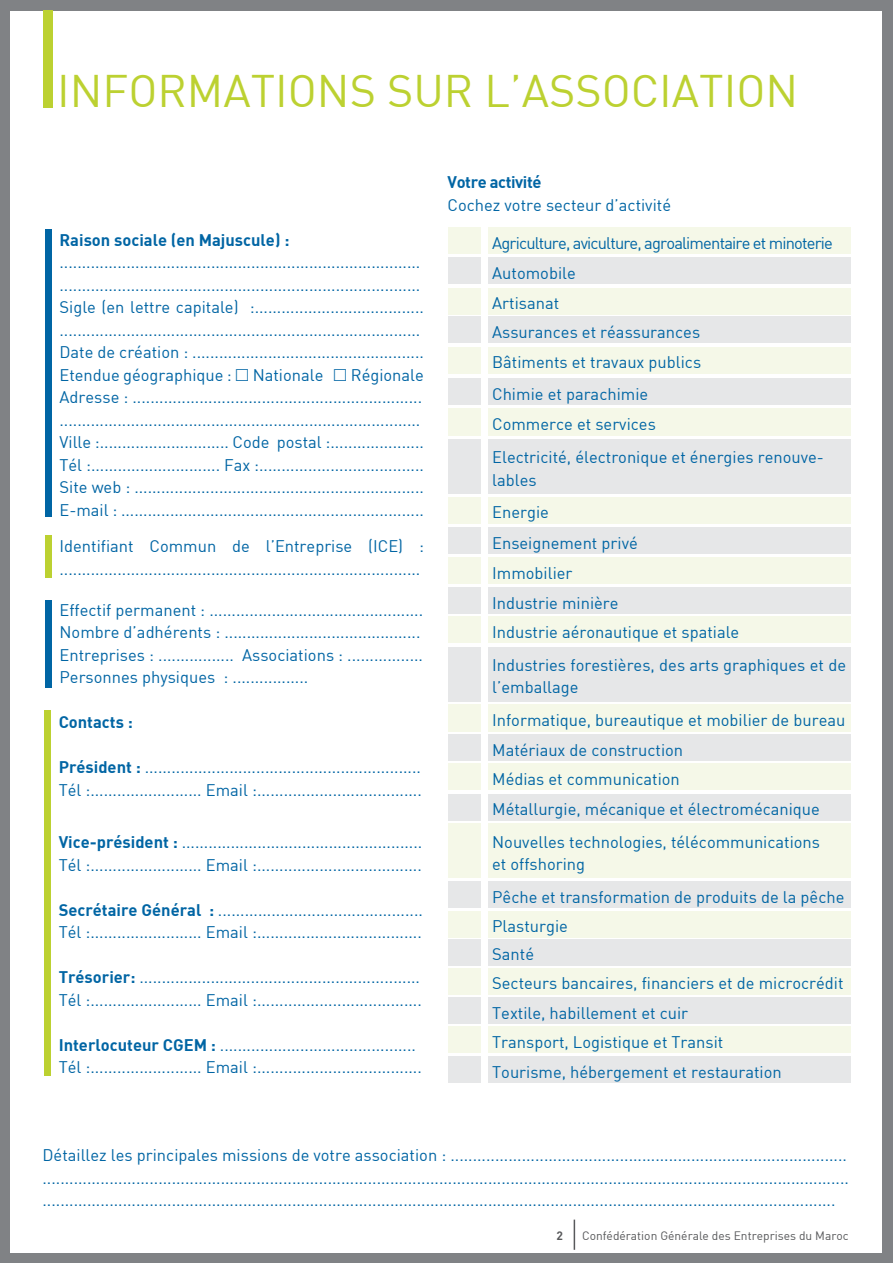
<style>
.page{position:relative;width:893px;height:1263px;background:#808285}
.page>*{position:absolute;margin:0;border:0;box-sizing:border-box;transform-origin:0 0}
.t1{font:44.7px "DIN";color:#bcd131}
.t2{font:16.5px/22.5px "DIN";color:#0065a4}
.t3{font:16.5px "DIN";letter-spacing:-.05em;color:#0065a4}
.t4{font:16.5px "DIN Bold";color:#0065a4}
.t5{font:16.5px "DIN Bold";letter-spacing:-.025em;color:#0065a4}
.t6{font:12px "DIN";color:#58595b}
.t7{font:12px "DIN Bold";color:#58595b}
.s1{font-family:"DIN Bold"}
</style>
<div class="page">
<div style="left:11px;top:11px;width:871px;height:1241px;background:#fff"></div>
<hr style="left:574px;top:1219px;width:1px;height:31px;background:#58595b">
<div style="left:43px;top:11px;width:10px;height:97px;background:#bcd131"></div>
<div style="left:45px;top:229px;width:6px;height:287px;background:#0065a4"></div>
<div style="left:45px;top:601px;width:6px;height:87px;background:#0065a4"></div>
<div style="left:45px;top:710px;width:6px;height:366px;background:#bcd131"></div>
<div style="left:488px;top:647px;width:362px;height:54px;background:#e6e7e8"></div>
<div style="left:448px;top:647px;width:32px;height:54px;background:#e6e7e8"></div>
<div style="left:488px;top:258px;width:362px;height:26px;background:#e6e7e8"></div>
<div style="left:448px;top:258px;width:32px;height:26px;background:#e6e7e8"></div>
<div style="left:488px;top:288px;width:362px;height:26px;background:#f5f8e8"></div>
<div style="left:448px;top:288px;width:32px;height:26px;background:#f5f8e8"></div>
<div style="left:488px;top:528px;width:362px;height:26px;background:#e6e7e8"></div>
<div style="left:448px;top:528px;width:32px;height:26px;background:#e6e7e8"></div>
<div style="left:488px;top:735px;width:362px;height:26px;background:#e6e7e8"></div>
<div style="left:448px;top:735px;width:32px;height:26px;background:#e6e7e8"></div>
<div style="left:488px;top:617px;width:362px;height:26px;background:#f5f8e8"></div>
<div style="left:448px;top:617px;width:32px;height:26px;background:#f5f8e8"></div>
<div style="left:488px;top:317px;width:362px;height:26px;background:#e6e7e8"></div>
<div style="left:448px;top:317px;width:32px;height:26px;background:#e6e7e8"></div>
<div style="left:488px;top:347px;width:362px;height:26px;background:#f5f8e8"></div>
<div style="left:448px;top:347px;width:32px;height:26px;background:#f5f8e8"></div>
<div style="left:488px;top:558px;width:362px;height:26px;background:#f5f8e8"></div>
<div style="left:448px;top:558px;width:32px;height:26px;background:#f5f8e8"></div>
<div style="left:488px;top:497px;width:362px;height:26px;background:#f5f8e8"></div>
<div style="left:448px;top:497px;width:32px;height:26px;background:#f5f8e8"></div>
<div style="left:488px;top:794px;width:362px;height:26px;background:#e6e7e8"></div>
<div style="left:448px;top:794px;width:32px;height:26px;background:#e6e7e8"></div>
<div style="left:488px;top:588px;width:362px;height:26px;background:#e6e7e8"></div>
<div style="left:448px;top:588px;width:32px;height:26px;background:#e6e7e8"></div>
<div style="left:488px;top:764px;width:362px;height:26px;background:#f5f8e8"></div>
<div style="left:448px;top:764px;width:32px;height:26px;background:#f5f8e8"></div>
<div style="left:488px;top:704px;width:362px;height:28px;background:#f5f8e8"></div>
<div style="left:488px;top:408px;width:362px;height:28px;background:#f5f8e8"></div>
<div style="left:448px;top:704px;width:32px;height:28px;background:#f5f8e8"></div>
<div style="left:448px;top:408px;width:32px;height:28px;background:#f5f8e8"></div>
<div style="left:488px;top:439px;width:362px;height:55px;background:#e6e7e8"></div>
<div style="left:448px;top:439px;width:32px;height:55px;background:#e6e7e8"></div>
<div style="left:488px;top:824px;width:362px;height:54px;background:#f5f8e8"></div>
<div style="left:448px;top:824px;width:32px;height:54px;background:#f5f8e8"></div>
<div style="left:488px;top:378px;width:362px;height:26px;background:#e6e7e8"></div>
<div style="left:448px;top:378px;width:32px;height:26px;background:#e6e7e8"></div>
<div style="left:488px;top:881px;width:362px;height:26px;background:#e6e7e8"></div>
<div style="left:488px;top:227px;width:362px;height:27px;background:#f5f8e8"></div>
<div style="left:448px;top:881px;width:32px;height:26px;background:#e6e7e8"></div>
<div style="left:448px;top:227px;width:32px;height:27px;background:#f5f8e8"></div>
<div style="left:488px;top:968px;width:362px;height:26px;background:#f5f8e8"></div>
<div style="left:448px;top:968px;width:32px;height:26px;background:#f5f8e8"></div>
<div style="left:488px;top:997px;width:362px;height:26px;background:#e6e7e8"></div>
<div style="left:448px;top:997px;width:32px;height:26px;background:#e6e7e8"></div>
<div style="left:488px;top:1056px;width:362px;height:26px;background:#e6e7e8"></div>
<div style="left:448px;top:1056px;width:32px;height:26px;background:#e6e7e8"></div>
<div style="left:488px;top:1027px;width:362px;height:26px;background:#f5f8e8"></div>
<div style="left:448px;top:1027px;width:32px;height:26px;background:#f5f8e8"></div>
<div style="left:488px;top:939px;width:362px;height:26px;background:#e6e7e8"></div>
<div style="left:448px;top:939px;width:32px;height:26px;background:#e6e7e8"></div>
<div style="left:488px;top:911px;width:362px;height:26px;background:#f5f8e8"></div>
<div style="left:448px;top:911px;width:32px;height:26px;background:#f5f8e8"></div>
<div style="left:45px;top:536px;width:6px;height:42px;background:#bcd131"></div>
<h1 class="t1" style="left:57px;top:63px;width:742px">INFORMATIONS SUR L’ASSOCIATION</h1>
<p class="t4" style="left:60px;top:229px;width:231px">Raison sociale (en Majuscule) :</p>
<p class="t2" style="left:60px;top:251px;width:366px">................................................................................. .................................................................................<br>Sigle (en lettre capitale) :...................................... .................................................................................<br>Date de création : ....................................................<br>Etendue géographique :</p>
<p class="t2" style="left:60px;top:363px;width:366px;text-indent:291px">Régionale Adresse : ................................................................. .................................................................................<br>Ville :............................. Code postal :.....................<br>Tél :............................. Fax :.....................................<br>Site web : .................................................................<br>E-mail : ....................................................................</p>
<p class="t2" style="left:253px;top:363px;width:72px">Nationale</p>
<p class="t2" style="left:60px;top:534px;width:366px">Identifiant Commun de l’Entreprise (ICE) : .................................................................................</p>
<p class="t2" style="left:60px;top:598px;width:365px">Effectif permanent : ................................................<br>Nombre d’adhérents : ............................................<br>Entreprises : ................. Associations : .................<br>Personnes physiques : .................</p>
<p class="t4" style="left:59px;top:711px;width:76px">Contacts :</p>
<p class="t2" style="left:59px;top:755px;width:365px"><span class="s1">Président :</span> ..............................................................<br>Tél :......................... Email :.....................................</p>
<p class="t2" style="left:59px;top:831px;width:365px"><span class="s1">Vice-président :</span> ......................................................<br>Tél :......................... Email :.....................................</p>
<p class="t2" style="left:59px;top:898px;width:366px"><span class="s1">Secrétaire Général :</span> ..............................................<br>Tél :......................... Email :.....................................</p>
<p class="t2" style="left:59px;top:966px;width:365px"><span class="s1">Trésorier:</span> ...............................................................<br>Tél :......................... Email :.....................................</p>
<p class="t2" style="left:59px;top:1033px;width:365px"><span class="s1">Interlocuteur CGEM :</span> ............................................<br>Tél :......................... Email :.....................................</p>
<p class="t5" style="left:448px;top:171px;width:95px">Votre activité</p>
<p class="t2" style="left:448px;top:193px;width:225px">Cochez votre secteur d’activité</p>
<p class="t3" style="left:492px;top:232px;width:342px">Agriculture, aviculture, agroalimentaire et minoterie</p>
<p class="t2" style="left:492px;top:257px;width:85px;line-height:30.5px">Automobile<br>Artisanat</p>
<p class="t2" style="left:492px;top:317px;width:211px;line-height:30.3px">Assurances et réassurances<br>Bâtiments et travaux publics</p>
<p class="t2" style="left:492px;top:382px;width:158px">Chimie et parachimie</p>
<p class="t2" style="left:492px;top:407px;width:333px;line-height:33.3px">Commerce et services<br>Electricité, électronique et énergies renouve-</p>
<p class="t2" style="left:492px;top:468px;width:46px">lables</p>
<p class="t2" style="left:492px;top:501px;width:58px">Energie</p>
<p class="t2" style="left:492px;top:531px;width:147px">Enseignement privé</p>
<p class="t2" style="left:492px;top:561px;width:82px">Immobilier</p>
<p class="t2" style="left:492px;top:591px;width:128px">Industrie minière</p>
<p class="t2" style="left:492px;top:620px;width:249px">Industrie aéronautique et spatiale</p>
<p class="t2" style="left:492px;top:653px;width:355px">Industries forestières, des arts graphiques et de l’emballage</p>
<p class="t2" style="left:492px;top:708px;width:355px">Informatique, bureautique et mobilier de bureau</p>
<p class="t2" style="left:492px;top:738px;width:193px">Matériaux de construction</p>
<p class="t2" style="left:492px;top:767px;width:189px">Médias et communication</p>
<p class="t2" style="left:492px;top:798px;width:329px">Métallurgie, mécanique et électromécanique</p>
<p class="t2" style="left:492px;top:830px;width:329px">Nouvelles technologies, télécommunications et offshoring</p>
<p class="t2" style="left:492px;top:885px;width:354px">Pêche et transformation de produits de la pêche</p>
<p class="t2" style="left:492px;top:915px;width:77px">Plasturgie</p>
<p class="t2" style="left:492px;top:943px;width:43px">Santé</p>
<p class="t2" style="left:492px;top:969px;width:353px;line-height:29.1px">Secteurs bancaires, financiers et de microcrédit<br>Textile, habillement et cuir</p>
<p class="t2" style="left:492px;top:1030px;width:233px">Transport, Logistique et Transit</p>
<p class="t2" style="left:492px;top:1060px;width:291px">Tourisme, hébergement et restauration</p>
<p class="t2" style="left:43px;top:1143px;width:808px;text-align:justify">Détaillez les principales missions de votre association : ......................................................................................... ..................................................................................................................................................................................... ..................................................................................................................................................................................</p>
<p class="t7" style="left:556px;top:1227px;width:8px">2</p>
<p class="t6" style="left:582px;top:1228px;width:268px">Confédération Générale des Entreprises du Maroc</p>
</div>
